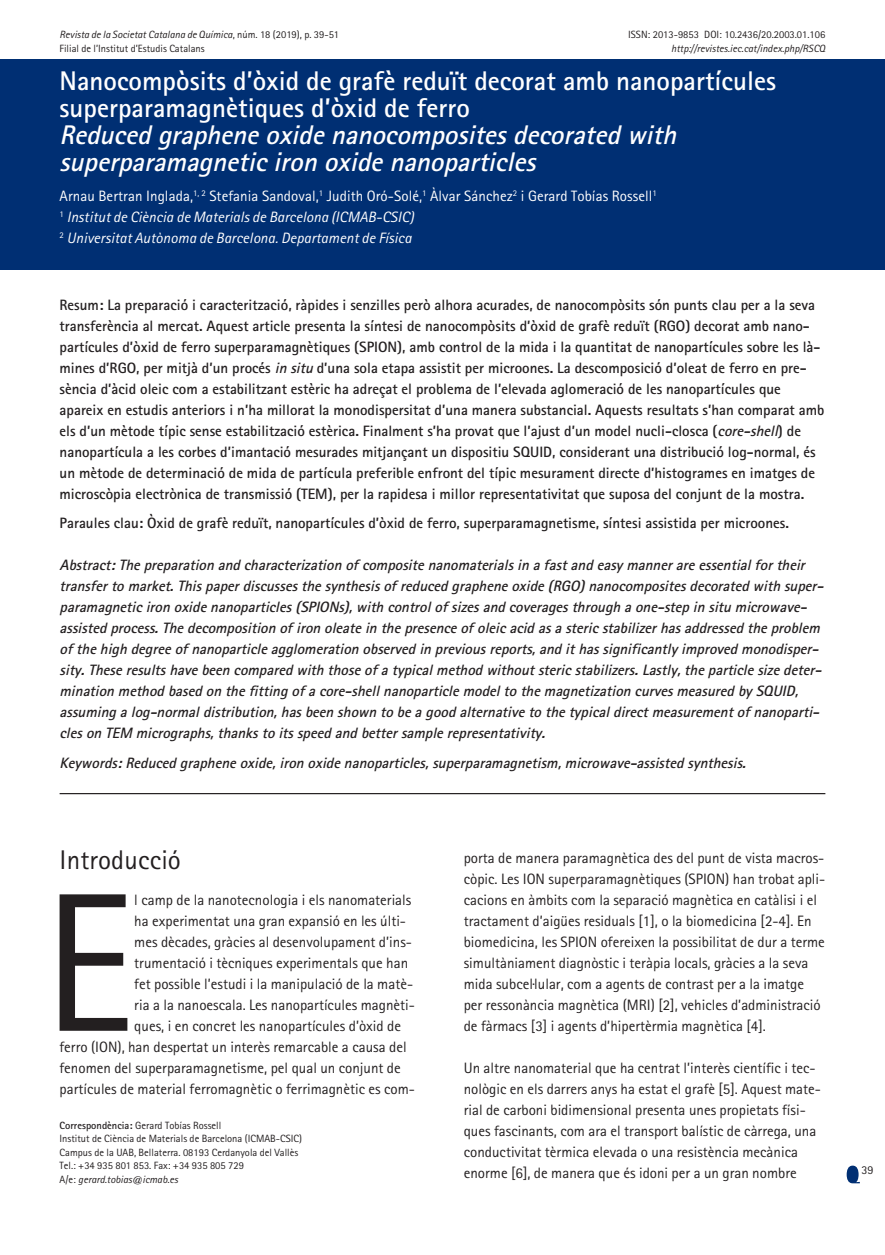
<style>
.page{position:relative;width:885px;height:1255px;background:#fff}
.page>*{position:absolute;margin:0;border:0;box-sizing:border-box;transform-origin:0 0}
.Capitular{font:197.55px "Rotis Sans Serif Std";color:#231f20}
.Titol{font:700 27px/27px "Rotis Sans Serif Std";color:#fff}
.Subtitol{font:italic 700 27px/27px "Rotis Sans Serif Std";color:#fff}
.L1{font:27px "Rotis Sans Serif Std";letter-spacing:.005em;color:#231f20}
.Resum{font:700 15px/21px "Rotis Sans Serif Std";color:#231f20}
.Abstract{font:italic 700 15px/21px "Rotis Sans Serif Std";color:#231f20}
.Capitular-2{font:15px/21px "Rotis Sans Serif Std";color:#231f20}
.Z-2col{font:15px/21px "Rotis Sans Serif Std";color:#231f20}
.Paraules-clau{font:700 15px "Rotis Sans Serif Std";color:#231f20}
.Lloc{font:italic 15px "Rotis Sans Serif Std";letter-spacing:.005em;color:#fff}
.Keywords{font:italic 700 15px "Rotis Sans Serif Std";color:#231f20}
.Autor{font:15px "Rotis Sans Serif Std";letter-spacing:.005em;color:#fff}
.t1{font:12px "Rotis Sans Serif Std";color:#231f20}
.Correspondencia{font:10.5px "Rotis Sans Serif Std";color:#231f20}
.Correspondencia-2{font:italic 10.5px "Rotis Sans Serif Std";color:#231f20}
.s1{font-style:normal}
.s2{font-style:italic}
.s3{font-weight:700}
</style>
<div class="page">
<svg style="left:846px;top:1165px;width:13px;height:18px"></svg>
<div style="left:0;top:60px;width:884px;height:210px;background:#002f73"></div>
<hr style="left:60px;top:793px;width:765px;height:1px;background:#231f20">
<p class="Correspondencia-2" style="left:60px;top:28px;width:281px">Revista de la Societat Catalana de Química<span class="s1">, núm. 18 (2019), p. 39-51</span></p>
<p class="Correspondencia" style="left:628px;top:28px;width:199px">ISSN: 2013-9853 DOI: 10.2436/20.2003.01.106</p>
<p class="Correspondencia" style="left:60px;top:42px;width:147px">Filial de l’Institut d’Estudis Catalans</p>
<p class="Correspondencia-2" style="left:671px;top:42px;width:156px">http://revistes.iec.cat/index.php/RSCQ</p>
<p class="Titol" style="left:60px;top:67px;width:718px">Nanocompòsits d’òxid de grafè reduït decorat amb nanopartícules superparamagnètiques d’òxid de ferro</p>
<p class="Subtitol" style="left:60px;top:121px;width:625px">Reduced grapheneoxidenanocompositesdecorated with superparamagneticiron oxidenanoparticles</p>
<p class="Autor" style="left:60px;top:187px;width:599px">Arnau Bertran Inglada,<sup>1,</sup> <sup>2</sup> Stefania Sandoval,<sup>1</sup> Judith Oró-Solé,<sup>1</sup> Àlvar Sánchez<sup>2</sup> i Gerard Tobías Rossell<sup>1</sup></p>
<p class="Lloc" style="left:60px;top:208px;width:356px"><sup>1</sup> Institut de Ciència de Materials de Barcelona (ICMAB-CSIC)</p>
<p class="Lloc" style="left:60px;top:229px;width:353px"><sup>2</sup> Universitat Autònoma de Barcelona. Departament de Física</p>
<p class="Resum" style="left:60px;top:294px;width:766px">Resum: La preparació i caracterització, ràpides i senzilles però alhora acurades, de nanocompòsits són punts clau per a la seva transferència al mercat. Aquest article presenta la síntesi de nanocompòsits d’òxid de grafè reduït (RGO) decorat amb nano&shy;partícules d’òxid de ferro superparamagnètiques (SPION), amb control de la mida i la quantitat de nanopartícules sobre les là&shy;mines d’RGO, per mitjà d’un procés <span class="s2">in situ</span> d’una sola etapa assistit per microones. La descomposició d’oleat de ferro en pre&shy;sència d’àcid oleic com a estabilitzant estèric ha adreçat el problema de l’elevada aglomeració de les nanopartícules que apareix en estudis anteriors i n’ha millorat la monodispersitat d’una manera substancial. Aquests resultats s’han comparat amb els d’un mètode típic sense estabilització estèrica. Finalment s’ha provat que l’ajust d’un model nucli-closca (<span class="s2">core-shell</span>) de nanopartícula a les corbes d’imantació mesurades mitjançant un dispositiu SQUID, considerant una distribució log-normal, és un mètode de determinació de mida de partícula preferible enfront del típic mesurament directe d’histogrames en imatges de microscòpia electrònica de transmissió (TEM), per la rapidesa i millor representativitat que suposa del conjunt de la mostra.</p>
<p class="Paraules-clau" style="left:60px;top:514px;width:730px">Paraules clau: Òxid de grafè reduït, nanopartícules d’òxid de ferro, superparamagnetisme, síntesi assistida per microones.</p>
<p class="Abstract" style="left:60px;top:554px;width:769px">Abstract:Thepreparation and characterization ofcompositenanomaterialsin afastand easymannerareessentialfortheir transferto market.Thispaperdiscussesthesynthesisofreduced grapheneoxide(RGO)nanocompositesdecorated with super&shy;paramagneticiron oxidenanoparticles(SPIONs),with controlofsizesand coveragesthrough aone-step in situ microwave&shy;assisted process.Thedecomposition ofiron oleatein thepresenceofoleicacid asastericstabilizerhasaddressed theproblem ofthehigh degreeofnanoparticleagglomeration observed in previousreports,and ithassignificantlyimproved monodisper&shy;sity.Theseresultshavebeen compared with thoseofatypicalmethod withoutstericstabilizers.Lastly,theparticlesizedeter&shy;mination method based on thefitting ofacore-shellnanoparticlemodelto themagnetization curvesmeasured bySQUID, assuming alog-normaldistribution,hasbeen shown to beagood alternativeto thetypicaldirectmeasurementofnanoparti&shy;cleson TEM micrographs,thanksto itsspeed and bettersamplerepresentativity.</p>
<p class="Keywords" style="left:60px;top:753px;width:691px">Keywords:Reduced grapheneoxide,iron oxidenanoparticles,superparamagnetism,microwave-assisted synthesis.</p>
<p class="L1" style="left:60px;top:843px;width:123px">Introducció</p>
<p class="Capitular" style="left:43px;top:847px;width:93px">E</p>
<p class="Capitular-2" style="left:134px;top:889px;width:278px">l camp de la nanotecnologia i els nanomaterials</p>
<p class="Capitular-2" style="left:134px;top:910px;width:273px">ha experimentat una gran expansió en les últi-</p>
<p class="Capitular-2" style="left:134px;top:931px;width:279px">mes dècades, gràcies al desenvolupament d’ins-</p>
<p class="Capitular-2" style="left:134px;top:952px;width:275px">trumentació i tècniques experimentals que han</p>
<p class="Capitular-2" style="left:134px;top:973px;width:280px">fet possible l’estudi i la manipulació de la matè-</p>
<p class="Capitular-2" style="left:134px;top:994px;width:282px">ria a la nanoescala. Les nanopartícules magnèti-</p>
<p class="Capitular-2" style="left:134px;top:1015px;width:268px">ques, i en concret les nanopartícules d’òxid de</p>
<p class="Capitular-2" style="left:60px;top:1036px;width:348px">ferro (ION), han despertat un interès remarcable a causa del</p>
<p class="Capitular-2" style="left:60px;top:1057px;width:343px">fenomen del superparamagnetisme, pel qual un conjunt de</p>
<p class="Capitular-2" style="left:60px;top:1078px;width:357px">partícules de material ferromagnètic o ferrimagnètic es com-</p>
<p class="Correspondencia" style="left:60px;top:1119px;width:163px"><span class="s3">Correspondència:</span> Gerard Tobías Rossell</p>
<p class="Correspondencia" style="left:60px;top:1132px;width:244px">Institut de Ciència de Materials de Barcelona (ICMAB-CSIC)</p>
<p class="Correspondencia" style="left:60px;top:1146px;width:240px">Campus de la UAB, Bellaterra. 08193 Cerdanyola del Vallès</p>
<p class="Correspondencia" style="left:60px;top:1159px;width:186px">Tel.: +34 935 801 853. Fax: +34 935 805 729</p>
<p class="Correspondencia-2" style="left:60px;top:1173px;width:120px"><span class="s1">A/e:</span> gerard.tobias@icmab.es</p>
<p class="Capitular-2" style="left:464px;top:847px;width:363px">porta de manera paramagnètica des del punt de vista macros&shy;còpic. Les ION superparamagnètiques (SPION) han trobat apli&shy;cacions en àmbits com la separació magnètica en catàlisi i el tractament d’aigües residuals [1], o la biomedicina [2-4]. En biomedicina, les SPION ofereixen la possibilitat de dur a terme simultàniament diagnòstic i teràpia locals, gràcies a la seva mida subcel·lular, com a agents de contrast per a la imatge per ressonància magnètica (MRI) [2], vehicles d’administració de fàrmacs [3] i agents d’hipertèrmia magnètica [4].</p>
<p class="Z-2col" style="left:464px;top:1057px;width:358px">Un altre nanomaterial que ha centrat l’interès científic i tec&shy;nològic en els darrers anys ha estat el grafè [5]. Aquest mate&shy;rial de carboni bidimensional presenta unes propietats físi&shy;ques fascinants, com ara el transport balístic de càrrega, una conductivitat tèrmica elevada o una resistència mecànica enorme [6], de manera que és idoni per a un gran nombre</p>
<p class="t1" style="left:861px;top:1162px;width:13px">39</p>
</div>
